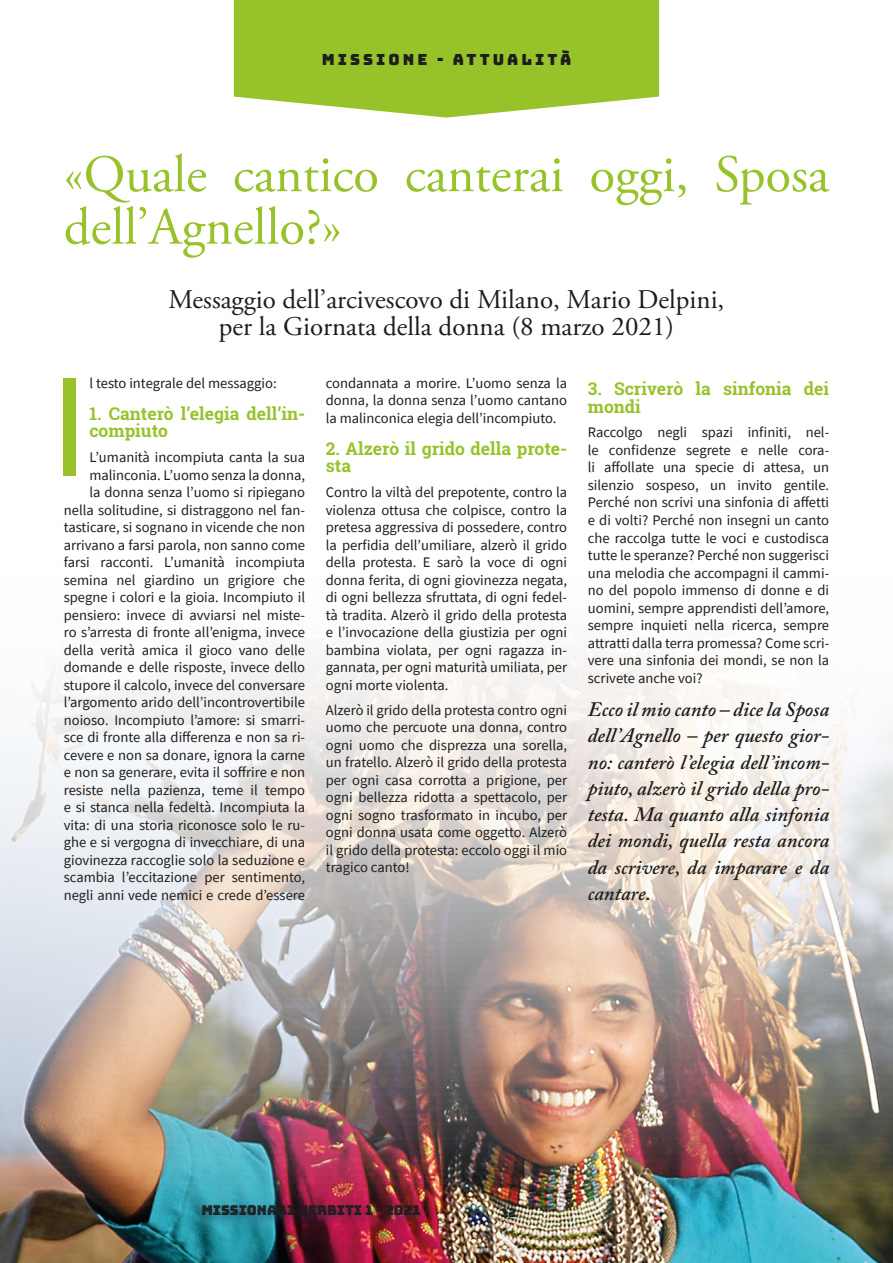
<style>
.page{position:relative;width:893px;height:1263px;background:#fff}
.page>*{position:absolute;margin:0;border:0;box-sizing:border-box;transform-origin:0 0}
.Corpo_del_testo_-_Co{font:148.05px "Source Sans Pro";color:#97c22a}
.Testo_intestazione{font:52.5px/52.5px "Adobe Garamond Pro";color:#97c22a}
.Testo_intestazione-2{font:27px "Adobe Garamond Pro";color:#1d1d1b}
.Corpo_del_testo_-_Co-2{font:italic 600 20.4px/26.2px "Adobe Caslon Pro";color:#1d1d1b;text-align:justify}
.Corpo_del_testo_-_Co-3{font:700 17.55px/17.5px "Roboto Slab";color:#97c22a}
.Intestazione_sezione{font:15.3px "Bungee";letter-spacing:.2em;color:#1d1d1b}
.Corpo_del_testo_-_Co-4{font:14.55px/17.5px "Source Sans Pro";color:#1d1d1b;text-align:justify}
.t1{font:13.5px "Bungee Inline";color:#1d1d1b}
.t2{font:12px "Bungee Inline";color:#1d1d1b}
</style>
<div class="page">
<img style="left:0;top:663px;width:893px;height:600px">
<svg style="left:234px;top:0;width:425px;height:118px;background:#a0c73d"></svg>
<div style="left:497px;top:1203px;width:29px;height:25px;background:#1e345a;opacity:.5"></div>
<div style="left:196px;top:1200px;width:234px;height:26px;background:#1e345a;opacity:.5"></div>
<p class="Intestazione_sezione" style="left:322px;top:51px;width:251px">MISSIONE - ATTUALITÀ</p>
<p class="Testo_intestazione" style="left:64px;top:150px;width:767px">«Quale cantico canterai oggi, Sposa dell’Agnello?»</p>
<p class="Testo_intestazione-2" style="left:169px;top:284px;width:557px">Messaggio dell’arcivescovo di Milano, Mario Delpini,</p>
<p class="Testo_intestazione-2" style="left:219px;top:311px;width:457px">per la Giornata della donna (8 marzo 2021)</p>
<p class="Corpo_del_testo_-_Co" style="left:50px;top:332px;width:40px">I</p>
<p class="Corpo_del_testo_-_Co-4" style="left:89px;top:374px;width:189px">l testo integrale del messaggio:</p>
<p class="Corpo_del_testo_-_Co-4" style="left:326px;top:374px;width:243px">condannata a morire. L’uomo senza la donna, la donna senza l’uomo cantano la malinconica elegia dell’incompiuto.</p>
<p class="Corpo_del_testo_-_Co-3" style="left:326px;top:439px;width:243px">2. Alzerò il grido della prote&shy;sta</p>
<p class="Corpo_del_testo_-_Co-4" style="left:326px;top:483px;width:243px">Contro la viltà del prepotente, contro la violenza ottusa che colpisce, contro la pretesa aggressiva di possedere, contro la perfidia dell’umiliare, alzerò il grido della protesta. E sarò la voce di ogni donna ferita, di ogni giovinezza negata, di ogni bellezza sfruttata, di ogni fedel&shy;tà tradita. Alzerò il grido della protesta e l’invocazione della giustizia per ogni bambina violata, per ogni ragazza in&shy;gannata, per ogni maturità umiliata, per ogni morte violenta.</p>
<p class="Corpo_del_testo_-_Co-4" style="left:326px;top:701px;width:243px">Alzerò il grido della protesta contro ogni uomo che percuote una donna, contro ogni uomo che disprezza una sorella, un fratello. Alzerò il grido della protesta per ogni casa corrotta a prigione, per ogni bellezza ridotta a spettacolo, per ogni sogno trasformato in incubo, per ogni donna usata come oggetto. Alzerò il grido della protesta: eccolo oggi il mio tragico canto!</p>
<p class="Corpo_del_testo_-_Co-3" style="left:588px;top:380px;width:243px">3. Scriverò la sinfonia dei mondi</p>
<p class="Corpo_del_testo_-_Co-4" style="left:588px;top:424px;width:243px">Raccolgo negli spazi infiniti, nel&shy;le confidenze segrete e nelle cora&shy;li affollate una specie di attesa, un silenzio sospeso, un invito gentile.<br>Perché non scrivi una sinfonia di affetti e di volti? Perché non insegni un canto che raccolga tutte le voci e custodisca tutte le speranze? Perché non suggerisci una melodia che accompagni il cammi&shy;no del popolo immenso di donne e di uomini, sempre apprendisti dell’amore, sempre inquieti nella ricerca, sempre attratti dalla terra promessa? Come scri&shy;vere una sinfonia dei mondi, se non la scrivete anche voi?</p>
<p class="Corpo_del_testo_-_Co-2" style="left:588px;top:696px;width:243px">Ecco il mio canto – dice la Sposa dell’Agnello – per questo gior&shy;no: canterò l’elegia dell’incom&shy;piuto, alzerò il grido della pro&shy;testa. Ma quanto alla sinfonia dei mondi, quella resta ancora da scrivere, da imparare e da cantare.</p>
<p class="Corpo_del_testo_-_Co-3" style="left:89px;top:404px;width:217px">1. Canterò l’elegia dell’in&shy;compiuto</p>
<p class="Corpo_del_testo_-_Co-4" style="left:64px;top:448px;width:243px;text-align:right">L’umanità incompiuta canta la sua malinconia. L’uomo senza la donna,<br>la donna senza l’uomo si ripiegano nella solitudine, si distraggono nel fan&shy;tasticare, si sognano in vicende che non arrivano a farsi parola, non sanno come farsi racconti. L’umanità incompiuta semina nel giardino un grigiore che spegne i colori e la gioia. Incompiuto il pensiero: invece di avviarsi nel miste&shy;ro s’arresta di fronte all’enigma, invece della verità amica il gioco vano delle domande e delle risposte, invece dello stupore il calcolo, invece del conversare l’argomento arido dell’incontrovertibile noioso. Incompiuto l’amore: si smarri&shy;sce di fronte alla differenza e non sa ri&shy;cevere e non sa donare, ignora la carne e non sa generare, evita il soffrire e non resiste nella pazienza, teme il tempo e si stanca nella fedeltà. Incompiuta la vita: di una storia riconosce solo le ru&shy;ghe e si vergogna di invecchiare, di una giovinezza raccoglie solo la seduzione e scambia l’eccitazione per sentimento, negli anni vede nemici e crede d’essere</p>
<p class="t1" style="left:201px;top:1202px;width:221px">MISSIONARI VERBITI 1 - 2021</p>
<p class="t2" style="left:501px;top:1206px;width:16px">12</p>
</div>
